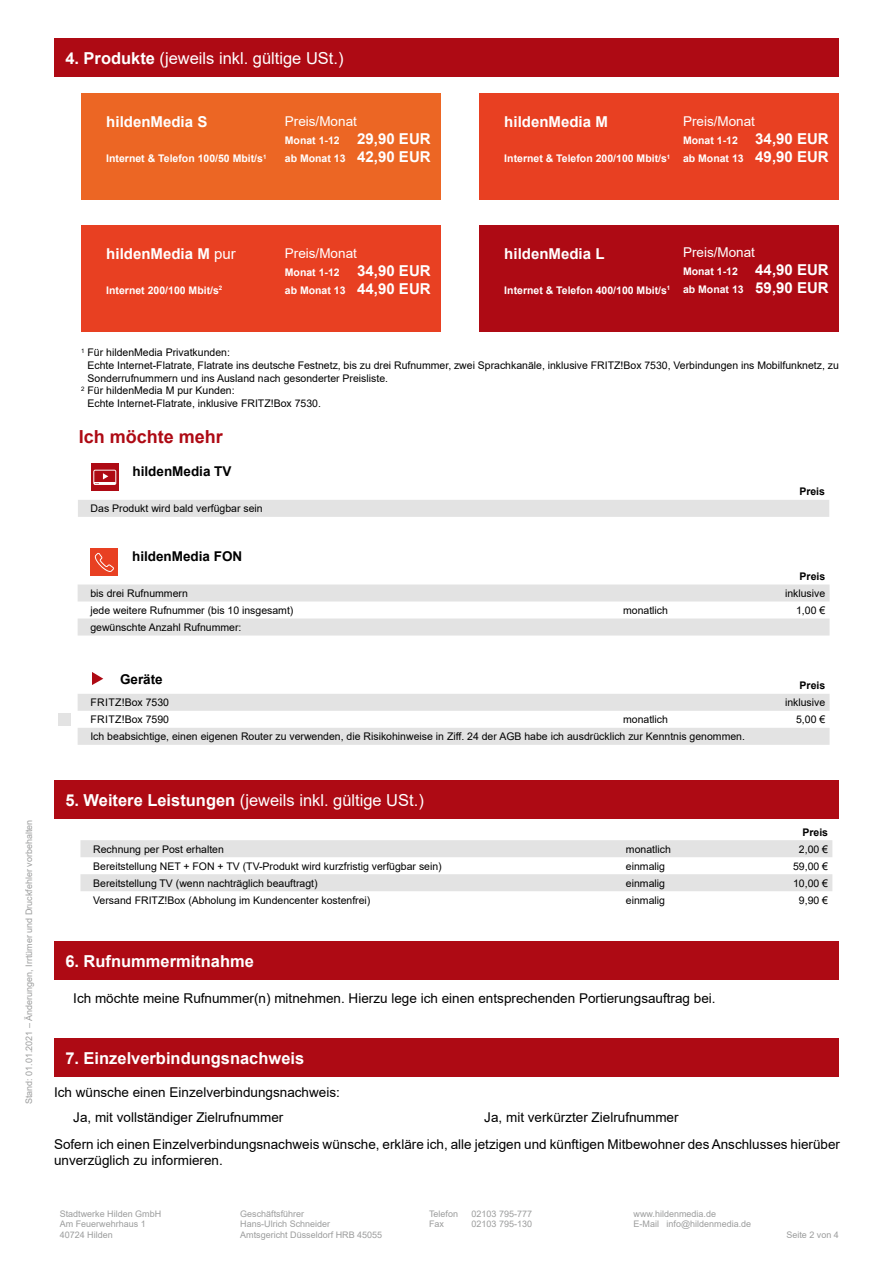
<style>
.page{position:relative;width:893px;height:1263px;background:#fff}
.page>*{position:absolute;margin:0;border:0;box-sizing:border-box;transform-origin:0 0}
.t1{font:700 18px "Arial";color:#ae0a14}
.t2{font:16.5px "Arial";color:#fff}
.t3{font:700 16.5px "Arial";color:#fff}
.t4{font:700 15px "Arial";color:#fff}
.t5{font:13.5px/25.2px "Arial";color:#000}
.t6{font:13.5px "Arial";color:#fff}
.t7{font:700 13.5px "Arial";color:#000}
.t8{font:10.5px "Arial";color:#000}
.t9{font:700 10.5px/18px "Arial";color:#fff}
.t10{font:700 10.5px "Arial";color:#000}
.t11{font:9px/10.4px "Arial";color:#9c9d9d}
.s1{font-weight:700}
.s2{font-size:15px}
.s3{font-weight:400}
</style>
<div class="page">
<div style="left:81px;top:94px;width:360px;height:106px;background:#ec6624"></div>
<div style="left:81px;top:225px;width:360px;height:107px;background:#e84022"></div>
<div style="left:479px;top:225px;width:360px;height:107px;background:#ae0a14"></div>
<div style="left:54px;top:38px;width:785px;height:39px;background:#ae0a14"></div>
<div style="left:479px;top:94px;width:360px;height:106px;background:#e84022"></div>
<div style="left:91px;top:463px;width:28px;height:28px;background:#ae0a14"></div>
<svg style="left:93px;top:470px;width:23px;height:15px"></svg>
<div style="left:78px;top:500px;width:751px;height:17px;background:#e3e3e3"></div>
<div style="left:91px;top:549px;width:27px;height:27px;background:#e84022"></div>
<svg style="left:95px;top:553px;width:19px;height:19px"></svg>
<svg style="left:78px;top:584px;width:751px;height:51px"></svg>
<div style="left:58px;top:713px;width:13px;height:13px;background:#e3e3e3"></div>
<svg style="left:78px;top:694px;width:751px;height:51px"></svg>
<svg style="left:92px;top:672px;width:11px;height:13px"></svg>
<div style="left:54px;top:780px;width:785px;height:38px;background:#ae0a14"></div>
<svg style="left:80px;top:840px;width:752px;height:51px"></svg>
<div style="left:54px;top:941px;width:785px;height:38px;background:#ae0a14"></div>
<div style="left:54px;top:1038px;width:785px;height:39px;background:#ae0a14"></div>
<h2 class="t2" style="left:65px;top:47px;width:280px"><span class="s1">4. Produkte</span> (jeweils inkl. gültige USt.)</h2>
<h3 class="t4" style="left:106px;top:111px;width:103px">hildenMedia S</h3>
<p class="t9" style="left:106px;top:149px;width:162px">Internet &amp; Telefon 100/50 Mbit/s<sup>1</sup></p>
<p class="t6" style="left:285px;top:112px;width:74px">Preis/Monat</p>
<p class="t9" style="left:285px;top:132px;width:147px">Monat 1-12 <span class="s2">29,90 EUR </span>ab Monat 13 <span class="s2">42,90 EUR</span></p>
<h3 class="t4" style="left:504px;top:111px;width:105px">hildenMedia M</h3>
<p class="t9" style="left:504px;top:149px;width:167px">Internet &amp; Telefon 200/100 Mbit/s<sup>1</sup></p>
<p class="t6" style="left:683px;top:112px;width:74px">Preis/Monat</p>
<p class="t9" style="left:683px;top:132px;width:147px">Monat 1-12 <span class="s2">34,90 EUR </span>ab Monat 13 <span class="s2">49,90 EUR</span></p>
<h3 class="t4" style="left:106px;top:243px;width:131px">hildenMedia M <span class="s3">pur</span></h3>
<p class="t9" style="left:106px;top:281px;width:118px">Internet 200/100 Mbit/s<sup>2</sup></p>
<p class="t6" style="left:285px;top:244px;width:74px">Preis/Monat</p>
<p class="t9" style="left:285px;top:263px;width:147px">Monat 1-12 <span class="s2">34,90 EUR </span>ab Monat 13 <span class="s2">44,90 EUR</span></p>
<h3 class="t4" style="left:504px;top:243px;width:102px">hildenMedia L</h3>
<p class="t9" style="left:504px;top:281px;width:167px">Internet &amp; Telefon 400/100 Mbit/s<sup>1</sup></p>
<p class="t6" style="left:683px;top:243px;width:74px">Preis/Monat</p>
<p class="t9" style="left:683px;top:262px;width:147px">Monat 1-12 <span class="s2">44,90 EUR </span>ab Monat 13 <span class="s2">59,90 EUR</span></p>
<p class="t8" style="left:81px;top:345px;width:150px"><sup>1</sup> Für hildenMedia Privatkunden:</p>
<p class="t8" style="left:88px;top:358px;width:753px">Echte Internet-Flatrate, Flatrate ins deutsche Festnetz, bis zu drei Rufnummer, zwei Sprachkanäle, inklusive FRITZ!Box 7530, Verbindungen ins Mobilfunknetz, zu</p>
<p class="t8" style="left:88px;top:371px;width:302px">Sonderrufnummern und ins Ausland nach gesonderter Preisliste.</p>
<p class="t8" style="left:81px;top:383px;width:155px"><sup>2</sup> Für hildenMedia M pur Kunden:</p>
<p class="t8" style="left:88px;top:396px;width:235px">Echte Internet-Flatrate, inklusive FRITZ!Box 7530.</p>
<h1 class="t1" style="left:79px;top:424px;width:146px">Ich möchte mehr</h1>
<p class="t7" style="left:133px;top:462px;width:101px">hildenMedia TV</p>
<p class="t8" style="left:91px;top:501px;width:174px">Das Produkt wird bald verfügbar sein</p>
<p class="t7" style="left:132px;top:547px;width:112px">hildenMedia FON</p>
<p class="t10" style="left:799px;top:484px;width:27px">Preis</p>
<p class="t10" style="left:800px;top:569px;width:27px">Preis</p>
<p class="t8" style="left:90px;top:586px;width:99px">bis drei Rufnummern</p>
<p class="t8" style="left:785px;top:586px;width:42px">inklusive</p>
<p class="t8" style="left:90px;top:603px;width:205px">jede weitere Rufnummer (bis 10 insgesamt)</p>
<p class="t8" style="left:623px;top:603px;width:46px">monatlich</p>
<p class="t8" style="left:796px;top:603px;width:31px">1,00 €</p>
<p class="t8" style="left:90px;top:620px;width:153px">gewünschte Anzahl Rufnummer:</p>
<p class="t7" style="left:120px;top:670px;width:44px">Geräte</p>
<p class="t10" style="left:800px;top:678px;width:27px">Preis</p>
<p class="t8" style="left:90px;top:695px;width:80px">FRITZ!Box 7530</p>
<p class="t8" style="left:785px;top:695px;width:42px">inklusive</p>
<p class="t8" style="left:90px;top:712px;width:80px">FRITZ!Box 7590</p>
<p class="t8" style="left:623px;top:712px;width:46px">monatlich</p>
<p class="t8" style="left:796px;top:712px;width:31px">5,00 €</p>
<p class="t8" style="left:90px;top:729px;width:656px">Ich beabsichtige, einen eigenen Router zu verwenden, die Risikohinweise in Ziff. 24 der AGB habe ich ausdrücklich zur Kenntnis genommen.</p>
<p class="t11" style="left:24px;top:1104px;width:286px;rotate:-90deg">Stand: 01.01.2021 – Änderungen, Irrtümer und Druckfehler vorbehalten</p>
<h2 class="t2" style="left:65px;top:788px;width:360px"><span class="s1">5. Weitere Leistungen</span> (jeweils inkl. gültige USt.)</h2>
<p class="t10" style="left:802px;top:824px;width:27px">Preis</p>
<p class="t8" style="left:93px;top:842px;width:132px">Rechnung per Post erhalten</p>
<p class="t8" style="left:626px;top:842px;width:46px">monatlich</p>
<p class="t8" style="left:799px;top:842px;width:31px">2,00 €</p>
<p class="t8" style="left:93px;top:859px;width:350px">Bereitstellung NET + FON + TV (TV-Produkt wird kurzfristig verfügbar sein)</p>
<p class="t8" style="left:626px;top:859px;width:41px">einmalig</p>
<p class="t8" style="left:793px;top:859px;width:37px">59,00 €</p>
<p class="t8" style="left:93px;top:876px;width:226px">Bereitstellung TV (wenn nachträglich beauftragt)</p>
<p class="t8" style="left:626px;top:876px;width:41px">einmalig</p>
<p class="t8" style="left:793px;top:876px;width:37px">10,00 €</p>
<p class="t8" style="left:93px;top:893px;width:279px">Versand FRITZ!Box (Abholung im Kundencenter kostenfrei)</p>
<p class="t8" style="left:626px;top:893px;width:41px">einmalig</p>
<p class="t8" style="left:799px;top:893px;width:31px">9,90 €</p>
<h2 class="t3" style="left:65px;top:949px;width:190px">6. Rufnummermitnahme</h2>
<p class="t5" style="left:73px;top:985px;width:644px">Ich möchte meine Rufnummer(n) mitnehmen. Hierzu lege ich einen entsprechenden Portierungsauftrag bei.</p>
<h2 class="t3" style="left:65px;top:1046px;width:240px">7. Einzelverbindungsnachweis</h2>
<p class="t5" style="left:73px;top:1080px;width:268px;text-indent:-19px">Ich wünsche einen Einzelverbindungsnachweis:<br>Ja, mit vollständiger Zielrufnummer</p>
<p class="t5" style="left:54px;top:1104px;width:787px;line-height:26.2px;text-indent:430px">Ja, mit verkürzter Zielrufnummer<br>Sofern ich einen Einzelverbindungsnachweis wünsche, erkläre ich, alle jetzigen und künftigen Mitbewohner des Anschlusses hierüber</p>
<p class="t5" style="left:54px;top:1147px;width:170px">unverzüglich zu informieren.</p>
<p class="t11" style="left:60px;top:1208px;width:103px">Stadtwerke Hilden GmbH<br>Am Feuerwehrhaus 1<br>40724 Hilden</p>
<p class="t11" style="left:240px;top:1208px;width:144px">Geschäftsführer<br>Hans-Ulrich Schneider<br>Amtsgericht Düsseldorf HRB 45055</p>
<p class="t11" style="left:429px;top:1208px;width:31px">Telefon</p>
<p class="t11" style="left:472px;top:1208px;width:62px">02103 795-777</p>
<p class="t11" style="left:429px;top:1219px;width:17px">Fax</p>
<p class="t11" style="left:472px;top:1219px;width:62px">02103 795-130</p>
<p class="t11" style="left:634px;top:1208px;width:119px">www.hildenmedia.de<br>E-Mail info@hildenmedia.de</p>
<p class="t11" style="left:786px;top:1229px;width:54px">Seite 2 von 4</p>
</div>
